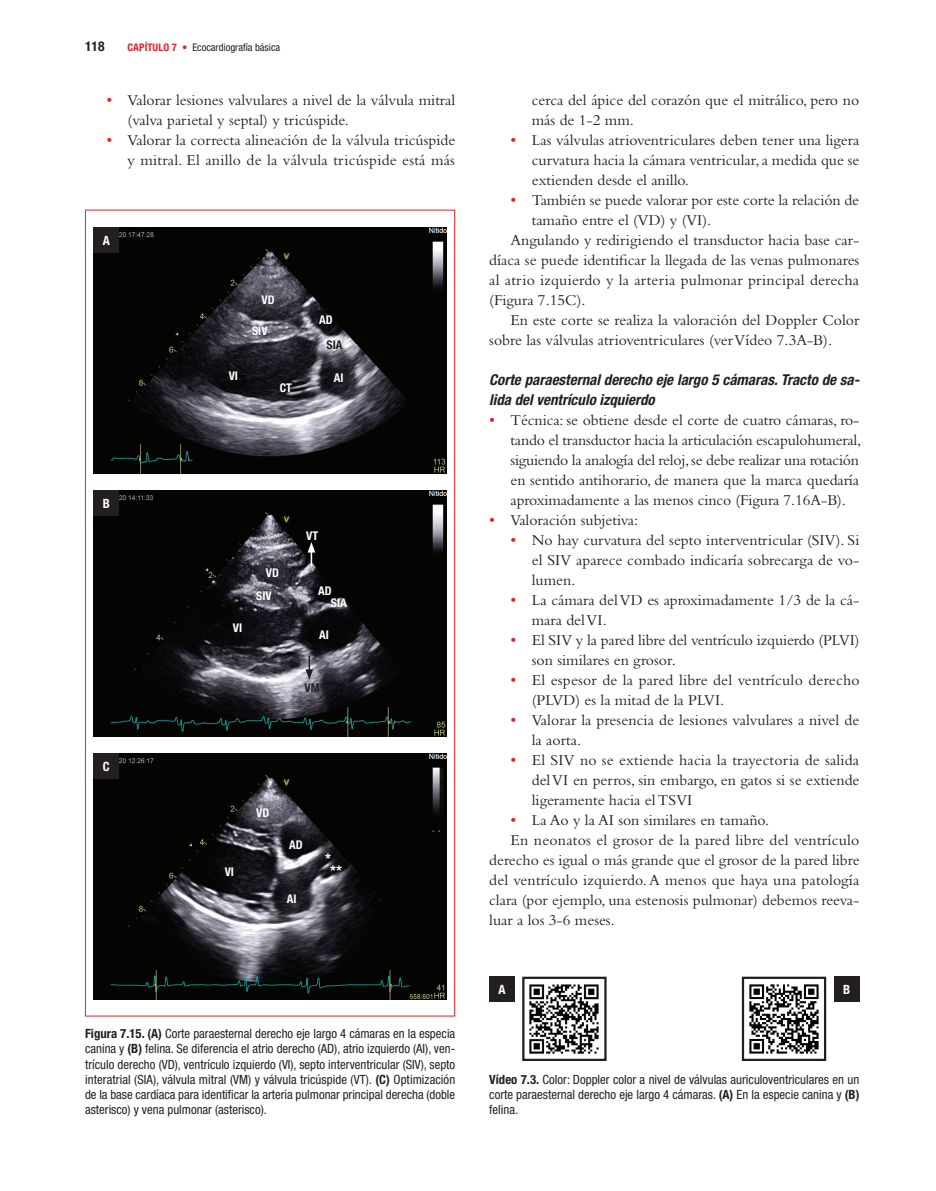
<style>
.page{position:relative;width:936px;height:1191px;background:#fff}
.page>*{position:absolute;margin:0;border:0;box-sizing:border-box;transform-origin:0 0}
.t1{font:15.75px/20px "Bembo";color:#231f20}
.t2{font:italic 700 condensed 15px/20px "Helvetica Neue LT";color:#231f20}
.t3{font:700 condensed 15px/12.6px "Helvetica Neue LT";color:#fff}
.t4{font:700 condensed 13.5px "Helvetica Neue LT";color:#231f20}
.t5{font:condensed 12.75px/15.3px "Helvetica Neue LT";color:#231f20;text-align:justify}
.t6{font:700 condensed 12.75px "Helvetica Neue LT";color:#fff}
.t7{font:700 condensed 12px "Helvetica Neue LT";color:#fff}
.t8{font:700 condensed 12px "Helvetica Neue LT";color:#231f20}
.t9{font:condensed 10.5px "Helvetica Neue LT";color:#231f20}
.s1{font-weight:700;color:#ee1d23}
.s2{font-size:16.5px;color:#ee1d23}
.s3{font-weight:700}
</style>
<div class="page">
<img style="left:94px;top:490px;width:352px;height:246px">
<div style="left:94px;top:490px;width:25px;height:26px;background:#231f20"></div>
<img style="left:94px;top:753px;width:352px;height:246px">
<div style="left:94px;top:753px;width:25px;height:25px;background:#231f20"></div>
<img style="left:94px;top:227px;width:352px;height:246px">
<div style="left:94px;top:227px;width:25px;height:26px;background:#231f20"></div>
<svg style="left:307px;top:542px;width:8px;height:24px"></svg>
<svg style="left:305px;top:655px;width:8px;height:25px"></svg>
<img style="left:744px;top:979px;width:75px;height:79px">
<div style="left:741px;top:976px;width:85px;height:85px;border:2px solid #231f20"></div>
<img style="left:529px;top:984px;width:70px;height:70px">
<div style="left:522px;top:976px;width:84px;height:85px;border:2px solid #231f20"></div>
<div style="left:489px;top:976px;width:25px;height:26px;background:#231f20"></div>
<div style="left:833px;top:976px;width:26px;height:26px;background:#231f20"></div>
<p class="t4" style="left:85px;top:38px;width:21px">118</p>
<p class="t9" style="left:128px;top:41px;width:154px"><span class="s1">CAPÍTULO 7 •</span> Ecocardiografía básica</p>
<p class="t1" style="left:128px;top:90px;width:329px;text-indent:-21px"><span class="s2">•</span> Valorar lesiones valvulares a nivel de la válvula mitral (valva parietal y septal) y tricúspide.</p>
<p class="t1" style="left:106px;top:130px;width:350px;text-align:right"><span class="s2">•</span> Valorar la correcta alineación de la válvula tricúspide y mitral. El anillo de la válvula tricúspide está más</p>
<p class="t6" style="left:103px;top:233px;width:9px">A</p>
<p class="t6" style="left:103px;top:495px;width:9px">B</p>
<p class="t6" style="left:103px;top:758px;width:8px">C</p>
<p class="t7" style="left:229px;top:368px;width:11px">VI</p>
<p class="t7" style="left:261px;top:292px;width:15px">VD</p>
<p class="t7" style="left:252px;top:323px;width:17px">SIV</p>
<p class="t7" style="left:280px;top:381px;width:14px">CT</p>
<p class="t7" style="left:319px;top:312px;width:15px">AD</p>
<p class="t8" style="left:326px;top:338px;width:17px">SIA</p>
<p class="t7" style="left:334px;top:370px;width:11px">AI</p>
<p class="t7" style="left:233px;top:620px;width:11px">VI</p>
<p class="t7" style="left:266px;top:565px;width:15px">VD</p>
<p class="t7" style="left:256px;top:589px;width:17px">SIV</p>
<p class="t7" style="left:306px;top:528px;width:13px">VT</p>
<p class="t7" style="left:318px;top:584px;width:15px">AD</p>
<p class="t7" style="left:331px;top:595px;width:17px">SIA</p>
<p class="t7" style="left:319px;top:627px;width:11px">AI</p>
<p class="t8" style="left:304px;top:680px;width:17px">VM</p>
<p class="t7" style="left:225px;top:864px;width:11px">VI</p>
<p class="t7" style="left:256px;top:805px;width:15px">VD</p>
<p class="t7" style="left:289px;top:837px;width:15px">AD</p>
<p class="t7" style="left:287px;top:891px;width:11px">AI</p>
<p class="t3" style="left:330px;top:852px;width:13px;text-indent:-5px">* **</p>
<p class="t5" style="left:85px;top:1025px;width:371px"><span class="s3">Figura 7.15. (A)</span> Corte paraesternal derecho eje largo 4 cámaras en la especia canina y <span class="s3">(B)</span> felina. Se diferencia el atrio derecho (AD), atrio izquierdo (AI), ven&shy;trículo derecho (VD), ventrículo izquierdo (VI), septo interventricular (SIV), septo interatrial (SIA), válvula mitral (VM) y válvula tricúspide (VT). <span class="s3">(C)</span> Optimización de la base cardíaca para identificar la arteria pulmonar principal derecha (doble asterisco) y vena pulmonar (asterisco).</p>
<p class="t1" style="left:531px;top:90px;width:329px">cerca del ápice del corazón que el mitrálico, pero no más de 1-2 mm.</p>
<p class="t1" style="left:531px;top:130px;width:329px;text-align:justify;text-indent:-21px"><span class="s2">•</span> Las válvulas atrioventriculares deben tener una ligera curvatura hacia la cámara ventricular, a medida que se extienden desde el anillo.</p>
<p class="t1" style="left:510px;top:190px;width:350px"><span class="s2">•</span> También se puede valorar por este corte la relación de</p>
<p class="t1" style="left:531px;top:210px;width:181px">tamaño entre el (VD) y (VI).</p>
<p class="t1" style="left:510px;top:230px;width:350px">Angulando y redirigiendo el transductor hacia base car-</p>
<p class="t1" style="left:489px;top:250px;width:371px">díaca se puede identificar la llegada de las venas pulmonares</p>
<p class="t1" style="left:489px;top:270px;width:371px">al atrio izquierdo y la arteria pulmonar principal derecha</p>
<p class="t1" style="left:489px;top:290px;width:98px">(Figura 7.15C).</p>
<p class="t1" style="left:510px;top:310px;width:350px">En este corte se realiza la valoración del Doppler Color</p>
<p class="t1" style="left:489px;top:330px;width:344px">sobre las válvulas atrioventriculares (ver Vídeo 7.3A-B).</p>
<p class="t2" style="left:489px;top:369px;width:372px">Corte paraesternal derecho eje largo 5 cámaras. Tracto de sa&shy;lida del ventrículo izquierdo</p>
<p class="t1" style="left:510px;top:410px;width:352px;text-indent:-21px"><span class="s2">•</span> Técnica: se obtiene desde el corte de cuatro cámaras, ro&shy;tando el transductor hacia la articulación escapulohumeral, siguiendo la analogía del reloj, se debe realizar una rotación en sentido antihorario, de manera que la marca quedaría aproximadamente a las menos cinco (Figura 7.16A-B).</p>
<p class="t1" style="left:489px;top:509px;width:150px"><span class="s2">•</span> Valoración subjetiva:</p>
<p class="t1" style="left:531px;top:529px;width:329px;text-align:justify;text-indent:-21px"><span class="s2">•</span> No hay curvatura del septo interventricular (SIV). Si el SIV aparece combado indicaría sobrecarga de vo&shy;lumen.</p>
<p class="t1" style="left:531px;top:589px;width:329px;text-indent:-21px"><span class="s2">•</span> La cámara del VD es aproximadamente 1/3 de la cá&shy;mara del VI.</p>
<p class="t1" style="left:531px;top:629px;width:329px;text-indent:-21px"><span class="s2">•</span> El SIV y la pared libre del ventrículo izquierdo (PLVI) son similares en grosor.</p>
<p class="t1" style="left:531px;top:669px;width:329px;text-indent:-21px"><span class="s2">•</span> El espesor de la pared libre del ventrículo derecho (PLVD) es la mitad de la PLVI.</p>
<p class="t1" style="left:531px;top:709px;width:329px;text-indent:-21px"><span class="s2">•</span> Valorar la presencia de lesiones valvulares a nivel de la aorta.</p>
<p class="t1" style="left:531px;top:749px;width:329px;text-align:justify;text-indent:-21px"><span class="s2">•</span> El SIV no se extiende hacia la trayectoria de salida del VI en perros, sin embargo, en gatos si se extiende ligeramente hacia el TSVI</p>
<p class="t1" style="left:510px;top:809px;width:260px"><span class="s2">•</span> La Ao y la AI son similares en tamaño.</p>
<p class="t1" style="left:510px;top:829px;width:350px">En neonatos el grosor de la pared libre del ventrículo</p>
<p class="t1" style="left:489px;top:849px;width:372px">derecho es igual o más grande que el grosor de la pared libre</p>
<p class="t1" style="left:489px;top:869px;width:371px">del ventrículo izquierdo. A menos que haya una patología</p>
<p class="t1" style="left:489px;top:889px;width:371px">clara (por ejemplo, una estenosis pulmonar) debemos reeva-</p>
<p class="t1" style="left:489px;top:909px;width:127px">luar a los 3-6 meses.</p>
<p class="t6" style="left:498px;top:982px;width:9px">A</p>
<p class="t6" style="left:843px;top:982px;width:9px">B</p>
<p class="t5" style="left:489px;top:1071px;width:371px"><span class="s3">Vídeo 7.3.</span> Color: Doppler color a nivel de válvulas auriculoventriculares en un corte paraesternal derecho eje largo 4 cámaras. <span class="s3">(A)</span> En la especie canina y <span class="s3">(B) </span>felina.</p>
</div>
